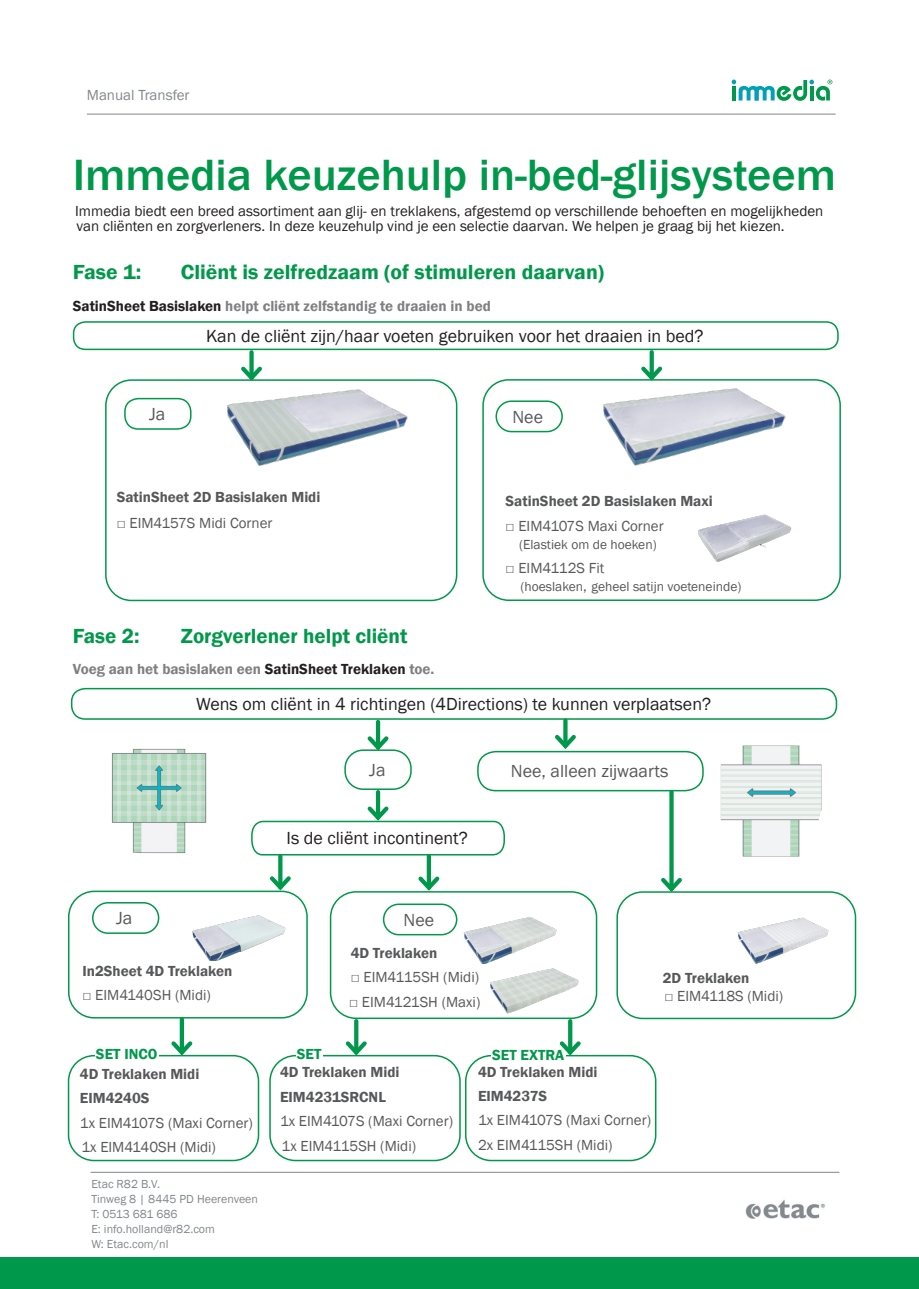
<style>
.page{position:relative;width:919px;height:1289px;background:#fff}
.page>*{position:absolute;margin:0;border:0;box-sizing:border-box;transform-origin:0 0}
._3__Header_-_Intro{font:500 45px "Franklin Gothic";color:#00984a}
._3__Header_-_Intro-2{font:600 21px "Franklin Gothic";color:#00984a}
._4__Header_-_Basic_b{font:600 21px "Franklin Gothic";color:#00984a}
._4__Body_-_basic_bod{font:18px "Franklin Gothic";color:#231f20}
._4__Body_-_basic_bod-2{font:18px "Franklin Gothic";color:#57585a}
._4__Body_-_basic_bod-3{font:15px "Franklin Gothic";color:#57585a}
._3__Header_-_Intro-3{font:15px/15px "Franklin Gothic";color:#231f20}
._4__Body_-_basic_bod-4{font:600 15px "Franklin Gothic";color:#57585a}
._3__Header_-_Intro-4{font:600 15px "Franklin Gothic";color:#808083}
._4__Header_-_Basic_b-2{font:600 15px "Franklin Gothic";color:#808083}
._4__Body_-_basic_bod-5{font:600 15px "Franklin Gothic";color:#00984a}
._5__Header_-_Feature{font:15px "Franklin Gothic";color:#83888c}
._4__Body_-_basic_bod-6{font:13.5px "Franklin Gothic";color:#57585a}
._8__Pagina{font:12px "Franklin Gothic";color:#83888c}
.s1{color:#231f20}
.s2{font-size:15px}
</style>
<div class="page">
<svg style="left:354px;top:1021px;width:4px;height:16px"></svg>
<svg style="left:345px;top:1037px;width:22px;height:17px"></svg>
<img style="left:482px;top:963px;width:101px;height:52px">
<img style="left:745px;top:1200px;width:81px;height:19px">
<hr style="left:91px;top:1171px;width:748px;height:1px;background:#83888c">
<div style="left:68px;top:1054px;width:191px;height:107px;border:2px solid #00984a;border-radius:26px"></div>
<div style="left:269px;top:1054px;width:191px;height:107px;border:2px solid #00984a;border-radius:26px"></div>
<svg style="left:568px;top:1021px;width:4px;height:16px"></svg>
<svg style="left:559px;top:1037px;width:22px;height:17px"></svg>
<hr style="left:180px;top:1019px;width:4px;height:33px;background:#00984a">
<svg style="left:167px;top:1037px;width:29px;height:20px"></svg>
<div style="left:465px;top:1054px;width:191px;height:107px;border:2px solid #00984a;border-radius:26px"></div>
<img style="left:603px;top:388px;width:183px;height:78px">
<img style="left:111px;top:748px;width:96px;height:106px">
<img style="left:227px;top:389px;width:181px;height:77px">
<div style="left:73px;top:321px;width:765px;height:29px;border:2px solid #00984a;border-radius:12px"></div>
<div style="left:249px;top:352px;width:5px;height:26px;background:#00984a"></div>
<svg style="left:241px;top:363px;width:21px;height:16px"></svg>
<svg style="left:649px;top:352px;width:4px;height:11px"></svg>
<svg style="left:641px;top:363px;width:22px;height:16px"></svg>
<div style="left:71px;top:688px;width:766px;height:31px;border:2px solid #00984a;border-radius:13px"></div>
<hr style="left:376px;top:722px;width:4px;height:25px;background:#00984a">
<svg style="left:367px;top:732px;width:22px;height:17px"></svg>
<div style="left:344px;top:749px;width:67px;height:41px;border:2px solid #00984a;border-radius:18px"></div>
<svg style="left:563px;top:720px;width:4px;height:11px"></svg>
<svg style="left:551px;top:731px;width:28px;height:20px"></svg>
<div style="left:426px;top:856px;width:5px;height:31px;background:#00984a"></div>
<svg style="left:418px;top:872px;width:22px;height:19px"></svg>
<hr style="left:376px;top:792px;width:4px;height:25px;background:#00984a">
<svg style="left:251px;top:802px;width:254px;height:54px"></svg>
<svg style="left:278px;top:856px;width:4px;height:16px"></svg>
<svg style="left:270px;top:872px;width:21px;height:18px"></svg>
<div style="left:495px;top:400px;width:68px;height:32px;border:2px solid #00984a;border-radius:15px"></div>
<div style="left:124px;top:398px;width:67px;height:32px;border:2px solid #00984a;border-radius:13px"></div>
<div style="left:477px;top:751px;width:226px;height:40px;border:2px solid #00984a;border-radius:18px"></div>
<svg style="left:669px;top:792px;width:4px;height:82px"></svg>
<svg style="left:661px;top:874px;width:21px;height:17px"></svg>
<div style="left:92px;top:902px;width:67px;height:31px;border:2px solid #00984a;border-radius:15px"></div>
<div style="left:482px;top:379px;width:358px;height:222px;border:2px solid #00984a;border-radius:26px"></div>
<div style="left:105px;top:379px;width:352px;height:222px;border:2px solid #00984a;border-radius:26px"></div>
<div style="left:68px;top:890px;width:240px;height:128px;border:2px solid #00984a;border-radius:26px"></div>
<div style="left:330px;top:891px;width:267px;height:128px;border:2px solid #00984a;border-radius:26px"></div>
<div style="left:616px;top:891px;width:240px;height:128px;border:2px solid #00984a;border-radius:26px"></div>
<img style="left:456px;top:913px;width:101px;height:50px">
<img style="left:192px;top:915px;width:94px;height:45px">
<img style="left:737px;top:917px;width:92px;height:47px">
<div style="left:383px;top:903px;width:74px;height:32px;border:2px solid #00984a;border-radius:15px"></div>
<img style="left:698px;top:514px;width:94px;height:48px">
<img style="left:720px;top:745px;width:101px;height:111px">
<hr style="left:87px;top:114px;width:748px;height:1px;background:#83888c">
<svg style="left:731px;top:80px;width:101px;height:21px"></svg>
<div style="left:0;top:1257px;width:918px;height:31px;background:#00984a"></div>
<hr style="left:95px;top:1053px;width:64px;height:4px;background:#fff">
<hr style="left:296px;top:1053px;width:26px;height:4px;background:#fff">
<hr style="left:491px;top:1053px;width:74px;height:4px;background:#fff">
<p class="_5__Header_-_Feature" style="left:87px;top:86px;width:104px">Manual Transfer</p>
<p class="_3__Header_-_Intro" style="left:73px;top:147px;width:765px">Immedia keuzehulp in-bed-glijsysteem</p>
<p class="_3__Header_-_Intro-3" style="left:75px;top:203px;width:749px">Immedia biedt een breed assortiment aan glij- en treklakens, afgestemd op verschillende behoeften en mogelijkheden van cliënten en zorgverleners. In deze keuzehulp vind je een selectie daarvan. We helpen je graag bij het kiezen.</p>
<p class="_3__Header_-_Intro-2" style="left:73px;top:259px;width:70px">Fase 1:</p>
<p class="_3__Header_-_Intro-2" style="left:181px;top:259px;width:425px">Cliënt is zelfredzaam (of stimuleren daarvan)</p>
<p class="_3__Header_-_Intro-4" style="left:73px;top:296px;width:419px"><span class="s1">SatinSheet Basislaken</span> helpt cliënt zelfstandig te draaien in bed</p>
<p class="_4__Body_-_basic_bod" style="left:206px;top:325px;width:499px">Kan de cliënt zijn/haar voeten gebruiken voor het draaien in bed?</p>
<p class="_4__Body_-_basic_bod-2" style="left:149px;top:403px;width:18px">Ja</p>
<p class="_4__Body_-_basic_bod-2" style="left:512px;top:405px;width:32px">Nee</p>
<p class="_4__Body_-_basic_bod-4" style="left:117px;top:487px;width:205px">SatinSheet 2D Basislaken Midi</p>
<p class="_4__Body_-_basic_bod-3" style="left:117px;top:513px;width:157px">□ EIM4157S Midi Corner</p>
<p class="_4__Body_-_basic_bod-4" style="left:505px;top:492px;width:209px">SatinSheet 2D Basislaken Maxi</p>
<p class="_4__Body_-_basic_bod-3" style="left:505px;top:516px;width:160px">□ EIM4107S Maxi Corner</p>
<p class="_4__Body_-_basic_bod-6" style="left:519px;top:535px;width:139px">(Elastiek om de hoeken)</p>
<p class="_4__Body_-_basic_bod-3" style="left:505px;top:558px;width:100px">□ EIM4112S Fit</p>
<p class="_4__Body_-_basic_bod-6" style="left:520px;top:578px;width:222px">(hoeslaken<span class="s2">,</span> geheel satijn voeteneinde)</p>
<p class="_4__Header_-_Basic_b" style="left:73px;top:622px;width:68px">Fase 2:</p>
<p class="_4__Header_-_Basic_b" style="left:181px;top:622px;width:228px">Zorgverlener helpt cliënt</p>
<p class="_4__Header_-_Basic_b-2" style="left:73px;top:660px;width:363px">Voeg aan het basislaken een <span class="s1">SatinSheet Treklaken</span> toe.</p>
<p class="_4__Body_-_basic_bod" style="left:196px;top:693px;width:516px">Wens om cliënt in 4 richtingen (4Directions) te kunnen verplaatsen?</p>
<p class="_4__Body_-_basic_bod-2" style="left:369px;top:758px;width:18px">Ja</p>
<p class="_4__Body_-_basic_bod" style="left:286px;top:827px;width:183px">Is de cliënt incontinent?</p>
<p class="_4__Body_-_basic_bod-2" style="left:116px;top:907px;width:18px">Ja</p>
<p class="_4__Body_-_basic_bod-2" style="left:403px;top:908px;width:32px">Nee</p>
<p class="_4__Body_-_basic_bod-4" style="left:82px;top:961px;width:151px">In2Sheet 4D Treklaken</p>
<p class="_4__Body_-_basic_bod-3" style="left:82px;top:985px;width:130px">□ EIM4140SH (Midi)</p>
<p class="_4__Body_-_basic_bod-4" style="left:350px;top:943px;width:88px">4D Treklaken</p>
<p class="_4__Body_-_basic_bod-3" style="left:350px;top:967px;width:130px">□ EIM4115SH (Midi)</p>
<p class="_4__Body_-_basic_bod-3" style="left:349px;top:992px;width:133px">□ EIM4121SH (Maxi)</p>
<p class="_4__Body_-_basic_bod-2" style="left:511px;top:760px;width:159px">Nee, alleen zijwaarts</p>
<p class="_4__Body_-_basic_bod-4" style="left:662px;top:968px;width:88px">2D Treklaken</p>
<p class="_4__Body_-_basic_bod-3" style="left:664px;top:986px;width:120px">□ EIM4118S (Midi)</p>
<p class="_4__Body_-_basic_bod-5" style="left:96px;top:1045px;width:63px">SET INCO</p>
<p class="_4__Body_-_basic_bod-5" style="left:297px;top:1045px;width:26px">SET</p>
<p class="_4__Body_-_basic_bod-5" style="left:492px;top:1045px;width:74px">SET EXTRA</p>
<p class="_4__Body_-_basic_bod-4" style="left:80px;top:1064px;width:121px">4D Treklaken Midi</p>
<p class="_4__Body_-_basic_bod-4" style="left:80px;top:1089px;width:71px">EIM4240S</p>
<p class="_4__Body_-_basic_bod-3" style="left:80px;top:1113px;width:174px">1x EIM4107S (Maxi Corner)</p>
<p class="_4__Body_-_basic_bod-3" style="left:81px;top:1137px;width:136px">1x EIM4140SH (Midi)</p>
<p class="_8__Pagina" style="left:91px;top:1176px;width:70px">Etac R82 B.V.</p>
<p class="_8__Pagina" style="left:91px;top:1191px;width:168px">Tinweg 8 | 8445 PD Heerenveen</p>
<p class="_8__Pagina" style="left:91px;top:1206px;width:88px">T: 0513 681 686</p>
<p class="_8__Pagina" style="left:91px;top:1221px;width:125px">E: info.holland@r82.com</p>
<p class="_8__Pagina" style="left:91px;top:1236px;width:79px">W: Etac.com/nl</p>
<p class="_4__Body_-_basic_bod-4" style="left:280px;top:1063px;width:121px">4D Treklaken Midi</p>
<p class="_4__Body_-_basic_bod-4" style="left:280px;top:1087px;width:107px">EIM4231SRCNL</p>
<p class="_4__Body_-_basic_bod-3" style="left:280px;top:1111px;width:174px">1x EIM4107S (Maxi Corner)</p>
<p class="_4__Body_-_basic_bod-3" style="left:281px;top:1136px;width:136px">1x EIM4115SH (Midi)</p>
<p class="_4__Body_-_basic_bod-4" style="left:478px;top:1062px;width:121px">4D Treklaken Midi</p>
<p class="_4__Body_-_basic_bod-4" style="left:478px;top:1086px;width:71px">EIM4237S</p>
<p class="_4__Body_-_basic_bod-3" style="left:478px;top:1111px;width:174px">1x EIM4107S (Maxi Corner)</p>
<p class="_4__Body_-_basic_bod-3" style="left:478px;top:1135px;width:136px">2x EIM4115SH (Midi)</p>
</div>
